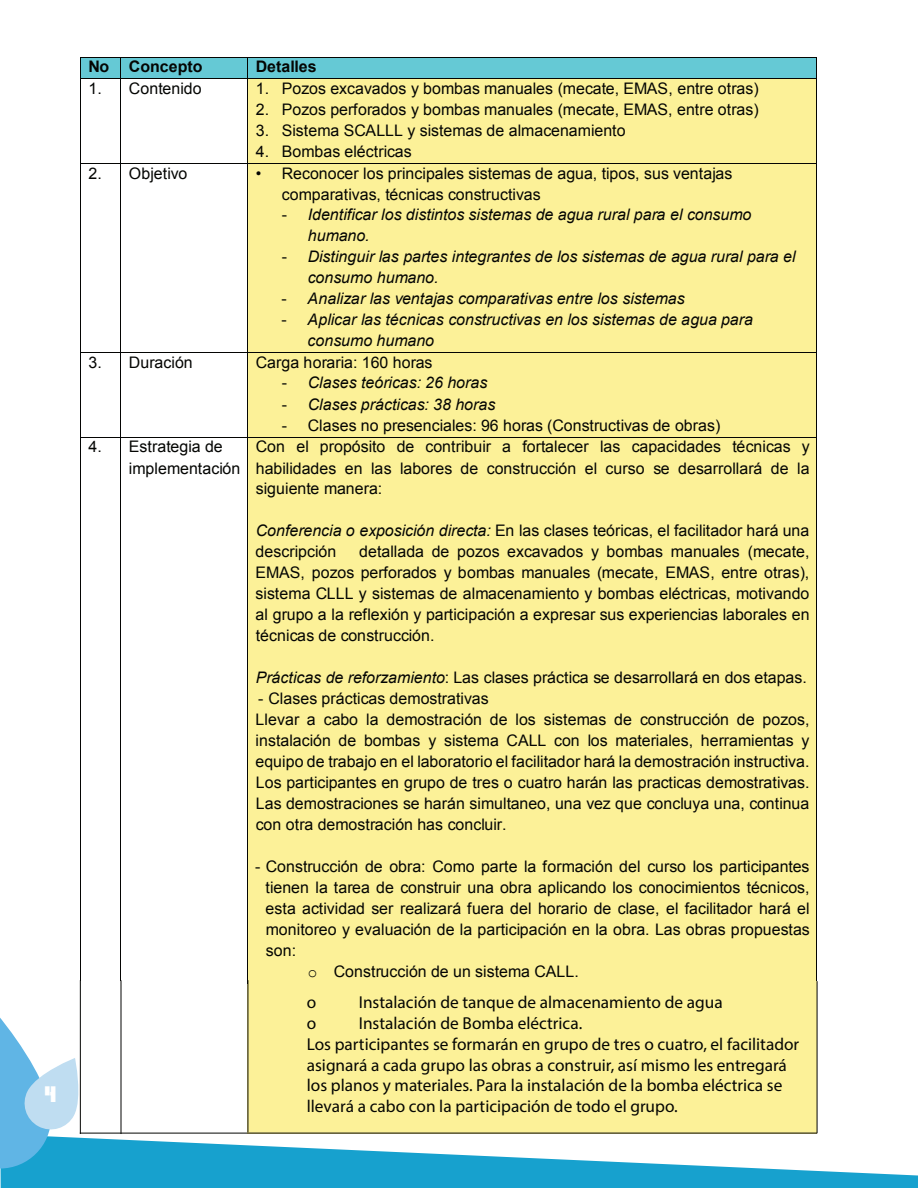
<style>
.page{position:relative;width:918px;height:1188px;background:#fff}
.page>*{position:absolute;margin:0;border:0;box-sizing:border-box;transform-origin:0 0}
.t1{font:21px "Call Of Ops Duty";color:#fff}
.t2{font:17.25px/20.7px "Myriad Pro";color:#040503}
.t3{font:15.9px/21px "Arial";color:#040503}
.t4{font:italic 15.9px/21.1px "Arial";color:#040503}
.t5{font:700 15.9px "Arial";color:#040503}
.s1{font-style:normal}
.s2{font-style:italic}
.s3{font-family:"Courier New"}
</style>
<div class="page">
<svg style="left:0;top:1137px;width:918px;height:51px;fill:#17a1ce"></svg>
<svg style="left:0;top:1018px;width:83px;height:151px"></svg>
<div style="left:248px;top:78px;width:569px;height:1056px;background:#fcf198"></div>
<div style="left:80px;top:58px;width:737px;height:21px;background:#65c9d5"></div>
<hr style="left:81px;top:57px;width:40px;height:1px;background:#040503">
<hr style="left:121px;top:57px;width:126px;height:1px;background:#040503">
<hr style="left:248px;top:57px;width:569px;height:1px;background:#040503">
<svg style="left:80px;top:57px;width:1px;height:22px"></svg>
<hr style="left:81px;top:79px;width:40px;height:1px;background:#040503">
<hr style="left:121px;top:79px;width:126px;height:1px;background:#040503">
<svg style="left:247px;top:57px;width:1px;height:22px"></svg>
<hr style="left:248px;top:79px;width:569px;height:1px;background:#040503">
<hr style="left:80px;top:79px;width:1px;height:84px;background:#040503">
<hr style="left:121px;top:79px;width:1px;height:84px;background:#040503">
<hr style="left:247px;top:79px;width:1px;height:84px;background:#040503">
<hr style="left:817px;top:79px;width:1px;height:84px;background:#040503">
<hr style="left:81px;top:163px;width:40px;height:1px;background:#040503">
<hr style="left:121px;top:163px;width:126px;height:1px;background:#040503">
<hr style="left:248px;top:163px;width:569px;height:1px;background:#040503">
<hr style="left:80px;top:164px;width:1px;height:189px;background:#040503">
<hr style="left:121px;top:164px;width:1px;height:189px;background:#040503">
<hr style="left:247px;top:164px;width:1px;height:189px;background:#040503">
<hr style="left:817px;top:164px;width:1px;height:189px;background:#040503">
<hr style="left:81px;top:353px;width:40px;height:1px;background:#040503">
<hr style="left:121px;top:353px;width:126px;height:1px;background:#040503">
<hr style="left:248px;top:353px;width:569px;height:1px;background:#040503">
<hr style="left:80px;top:353px;width:1px;height:84px;background:#040503">
<hr style="left:121px;top:353px;width:1px;height:84px;background:#040503">
<hr style="left:247px;top:353px;width:1px;height:84px;background:#040503">
<hr style="left:817px;top:353px;width:1px;height:84px;background:#040503">
<hr style="left:81px;top:437px;width:40px;height:1px;background:#040503">
<hr style="left:121px;top:437px;width:126px;height:1px;background:#040503">
<hr style="left:248px;top:437px;width:569px;height:1px;background:#040503">
<hr style="left:80px;top:438px;width:1px;height:546px;background:#040503">
<hr style="left:121px;top:438px;width:1px;height:545px;background:#040503">
<hr style="left:247px;top:438px;width:1px;height:545px;background:#040503">
<hr style="left:817px;top:438px;width:1px;height:545px;background:#040503">
<hr style="left:248px;top:980px;width:1px;height:152px;background:#040503">
<hr style="left:121px;top:980px;width:1px;height:154px;background:#040503">
<hr style="left:80px;top:980px;width:1px;height:154px;background:#040503">
<hr style="left:817px;top:981px;width:1px;height:152px;background:#040503">
<hr style="left:80px;top:1133px;width:737px;height:1px;background:#040503">
<h1 class="t1" style="left:45px;top:1086px;width:13px">4</h1>
<p class="t5" style="left:88px;top:56px;width:116px">No Concepto</p>
<p class="t5" style="left:256px;top:56px;width:62px">Detalles</p>
<p class="t3" style="left:88px;top:78px;width:115px">1. Contenido</p>
<p class="t3" style="left:256px;top:78px;width:505px">1. Pozos excavados y bombas manuales (mecate, EMAS, entre otras)</p>
<p class="t3" style="left:256px;top:99px;width:505px">2. Pozos perforados y bombas manuales (mecate, EMAS, entre otras)</p>
<p class="t3" style="left:256px;top:120px;width:371px">3. Sistema SCALLL y sistemas de almacenamiento</p>
<p class="t3" style="left:256px;top:141px;width:158px">4. Bombas eléctricas</p>
<p class="t3" style="left:88px;top:163px;width:100px">2. Objetivo</p>
<p class="t3" style="left:282px;top:163px;width:452px;text-indent:-26px">• Reconocer los principales sistemas de agua, tipos, sus ventajas comparativas, técnicas constructivas</p>
<p class="t4" style="left:308px;top:204px;width:445px;text-indent:-26px"><span class="s1">-</span> Identificar los distintos sistemas de agua rural para el consumo humano.</p>
<p class="t4" style="left:308px;top:246px;width:489px;text-indent:-26px"><span class="s1">-</span> Distinguir las partes integrantes de los sistemas de agua rural para el consumo humano.</p>
<p class="t4" style="left:282px;top:288px;width:405px"><span class="s1">-</span> Analizar las ventajas comparativas entre los sistemas</p>
<p class="t4" style="left:308px;top:309px;width:447px;text-indent:-26px"><span class="s1">-</span> Aplicar las técnicas constructivas en los sistemas de agua para consumo humano</p>
<p class="t3" style="left:88px;top:352px;width:106px">3. Duración</p>
<p class="t3" style="left:256px;top:352px;width:178px">Carga horaria: 160 horas</p>
<p class="t4" style="left:282px;top:373px;width:207px"><span class="s1">-</span> Clases teóricas: 26 horas</p>
<p class="t4" style="left:282px;top:394px;width:215px"><span class="s1">-</span> Clases prácticas: 38 horas</p>
<p class="t3" style="left:282px;top:415px;width:440px">- Clases no presenciales: 96 horas (Constructivas de obras)</p>
<p class="t3" style="left:129px;top:436px;width:113px;text-indent:-41px">4. Estrategia de implementación</p>
<p class="t3" style="left:256px;top:437px;width:556px;text-align:justify">Con el propósito de contribuir a fortalecer las capacidades técnicas y habilidades en las labores de construcción el curso se desarrollará de la siguiente manera:</p>
<p class="t3" style="left:256px;top:520px;width:555px;line-height:21.5px"><span class="s2">Conferencia o exposición directa:</span> En las clases teóricas, el facilitador hará una descripción</p>
<p class="t3" style="left:256px;top:541px;width:556px;text-align:justify;text-indent:104px">detallada de pozos excavados y bombas manuales (mecate, EMAS, pozos perforados y bombas manuales (mecate, EMAS, entre otras), sistema CLLL y sistemas de almacenamiento y bombas eléctricas, motivando al grupo a la reflexión y participación a expresar sus experiencias laborales en técnicas de construcción.</p>
<p class="t3" style="left:256px;top:667px;width:553px"><span class="s2">Prácticas de reforzamiento</span>: Las clases práctica se desarrollará en dos etapas.</p>
<p class="t3" style="left:256px;top:688px;width:556px">- Clases prácticas demostrativas<br>Llevar a cabo la demostración de los sistemas de construcción de pozos, instalación de bombas y sistema CALL con los materiales, herramientas y equipo de trabajo en el laboratorio el facilitador hará la demostración instructiva.<br>Los participantes en grupo de tres o cuatro harán las practicas demostrativas.<br>Las demostraciones se harán simultaneo, una vez que concluya una, continua con otra demostración has concluir.</p>
<p class="t3" style="left:255px;top:856px;width:556px">- Construcción de obra: Como parte la formación del curso los participantes</p>
<p class="t3" style="left:266px;top:877px;width:545px">tienen la tarea de construir una obra aplicando los conocimientos técnicos,</p>
<p class="t3" style="left:266px;top:898px;width:546px">esta actividad ser realizará fuera del horario de clase, el facilitador hará el</p>
<p class="t3" style="left:266px;top:919px;width:545px">monitoreo y evaluación de la participación en la obra. Las obras propuestas</p>
<p class="t3" style="left:266px;top:940px;width:32px">son:</p>
<p class="t3" style="left:308px;top:961px;width:273px"><span class="s3">o</span> Construcción de un sistema CALL.</p>
<p class="t2" style="left:307px;top:992px;width:11px">o</p>
<p class="t2" style="left:359px;top:992px;width:366px">Instalación de tanque de almacenamiento de agua</p>
<p class="t2" style="left:307px;top:1013px;width:11px">o</p>
<p class="t2" style="left:307px;top:1013px;width:494px;text-indent:52px">Instalación de Bomba eléctrica.<br>Los participantes se formarán en grupo de tres o cuatro, el facilitador asignará a cada grupo las obras a construir, así mismo les entregará los planos y materiales. Para la instalación de la bomba eléctrica se llevará a cabo con la participación de todo el grupo.</p>
</div>
